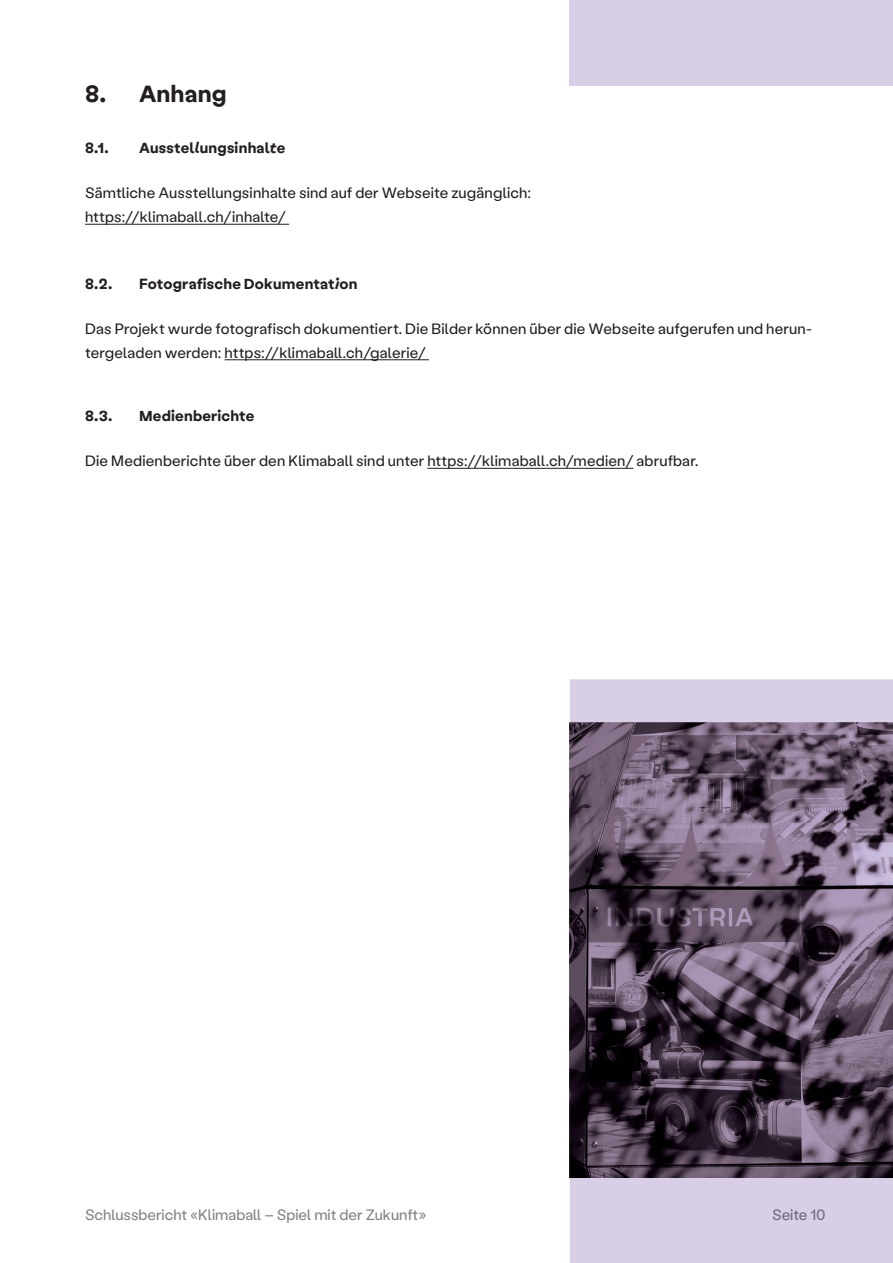
<style>
.page{position:relative;width:893px;height:1263px;background:#fff}
.page>*{position:absolute;margin:0;border:0;box-sizing:border-box;transform-origin:0 0}
.t1{font:700 24px "Labil Grotesk";letter-spacing:.01em;color:#231f20}
.t2{font:15px/24px "Labil Grotesk";letter-spacing:.01em;color:#231f20}
.t3{font:700 15px "Labil Grotesk";letter-spacing:.01em;color:#231f20}
.t4{font:15px "Labil Grotesk";color:#808285}
.t5{font:15px "Labil Grotesk";letter-spacing:-.005em;color:#6e6a79}
</style>
<div class="page">
<hr style="left:85px;top:224px;width:204px;height:1px;background:#231f20">
<hr style="left:225px;top:359px;width:204px;height:1px;background:#231f20">
<hr style="left:427px;top:468px;width:206px;height:1px;background:#231f20">
<div style="left:570px;top:679px;width:323px;height:584px;background:#d8cfe6"></div>
<div style="left:773px;top:1210px;width:52px;height:11px;background:#d8cfe6"></div>
<img style="left:570px;top:723px;width:323px;height:455px">
<div style="left:570px;top:0;width:323px;height:85px;background:#d8cfe6"></div>
<h1 class="t1" style="left:85px;top:76px;width:143px">8. Anhang</h1>
<p class="t3" style="left:85px;top:136px;width:25px">8.1.</p>
<p class="t3" style="left:139px;top:136px;width:148px">Ausstellungsinhalte</p>
<p class="t2" style="left:85px;top:180px;width:447px">Sämtliche Ausstellungsinhalte sind auf der Webseite zugänglich: https://klimaball.ch/inhalte/</p>
<p class="t3" style="left:85px;top:272px;width:29px">8.2.</p>
<p class="t3" style="left:139px;top:272px;width:220px">Fotografische Dokumentation</p>
<p class="t2" style="left:85px;top:316px;width:728px">Das Projekt wurde fotografisch dokumentiert. Die Bilder können über die Webseite aufgerufen und herun&shy;tergeladen werden: https://klimaball.ch/galerie/</p>
<p class="t3" style="left:85px;top:404px;width:29px">8.3.</p>
<p class="t3" style="left:139px;top:404px;width:117px">Medienberichte</p>
<p class="t2" style="left:85px;top:448px;width:615px">Die Medienberichte über den Klimaball sind unter https://klimaball.ch/medien/ abrufbar.</p>
<p class="t4" style="left:85px;top:1205px;width:343px">Schlussbericht «Klimaball – Spiel mit der Zukunft»</p>
<p class="t5" style="left:772px;top:1205px;width:55px">Seite 10</p>
</div>
